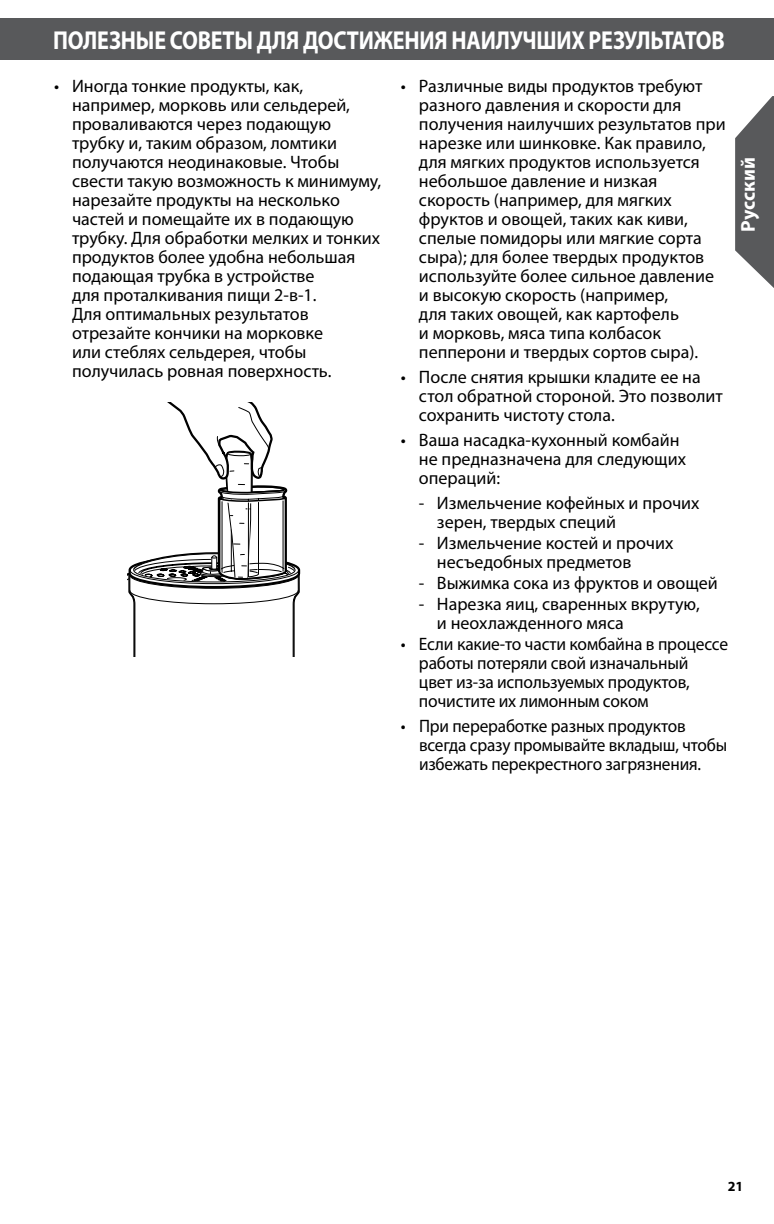
<style>
.page{position:relative;width:774px;height:1224px;background:#fff}
.page>*{position:absolute;margin:0;border:0;box-sizing:border-box;transform-origin:0 0}
.t1{font:700 26px "Myriad Pro";letter-spacing:-.01em;color:#fff;scale:.85 1}
.t2{font:700 20px "Myriad Pro";color:#fff}
.t3{font:18px/19px "Myriad Pro";color:#000}
.t4{font:18px/19px "Myriad Pro";color:#000;scale:.96 1}
.t5{font:700 14px "Myriad Pro";color:#000}
</style>
<div class="page">
<svg style="left:735px;top:96px;width:39px;height:192px"></svg>
<div style="left:0;top:18px;width:18px;height:42px;background:#58595b"></div>
<div style="left:1px;top:18px;width:773px;height:42px;background:#58595b"></div>
<svg style="left:127px;top:403px;width:174px;height:254px"></svg>
<h1 class="t1" style="left:53px;top:23px;width:792px">Полезные советы для достижения наилучших результатов</h1>
<p class="t3" style="left:72px;top:76px;width:311px;text-indent:-18px">• Иногда тонкие продукты, как, например, морковь или сельдерей, проваливаются через подающую трубку и, таким образом, ломтики получаются неодинаковые. Чтобы свести такую возможность к минимуму, нарезайте продукты на несколько частей и помещайте их в подающую трубку. Для обработки мелких и тонких продуктов более удобна небольшая подающая трубка в устройстве<br>для проталкивания пищи 2-в-1.<br>Для оптимальных результатов отрезайте кончики на морковке<br>или стеблях сельдерея, чтобы получилась ровная поверхность.</p>
<p class="t3" style="left:419px;top:76px;width:308px;text-indent:-18px">• Различные виды продуктов требуют разного давления и скорости для получения наилучших результатов при нарезке или шинковке. Как правило, для мягких продуктов используется небольшое давление и низкая скорость (например, для мягких фруктов и овощей, таких как киви, спелые помидоры или мягкие сорта сыра); для более твердых продуктов используйте более сильное давление и высокую скорость (например,<br>для таких овощей, как картофель<br>и морковь, мяса типа колбасок пепперони и твердых сортов сыра).</p>
<p class="t3" style="left:419px;top:367px;width:305px;text-indent:-18px">• После снятия крышки кладите ее на стол обратной стороной. Это позволит сохранить чистоту стола.</p>
<p class="t3" style="left:419px;top:430px;width:269px;text-indent:-18px">• Ваша насадка-кухонный комбайн не предназначена для следующих операций:</p>
<p class="t3" style="left:437px;top:493px;width:264px;text-indent:-18px">- Измельчение кофейных и прочих зерен, твердых специй</p>
<p class="t3" style="left:437px;top:533px;width:238px;text-indent:-18px">- Измельчение костей и прочих несъедобных предметов</p>
<p class="t3" style="left:419px;top:573px;width:300px">- Выжимка сока из фруктов и овощей</p>
<p class="t3" style="left:437px;top:594px;width:264px;text-indent:-18px">- Нарезка яиц, сваренных вкрутую, и неохлажденного мяса</p>
<p class="t3" style="left:419px;top:634px;width:311px;text-indent:-18px">• Если какие-то части комбайна в процессе работы потеряли свой изначальный<br>цвет из-за используемых продуктов, почистите их лимонным соком</p>
<p class="t4" style="left:419px;top:716px;width:323px;text-indent:-18px">• При переработке разных продуктов всегда сразу промывайте вкладыш, чтобы избежать перекрестного загрязнения.</p>
<p class="t2" style="left:735px;top:232px;width:76px;rotate:-90deg">Русский</p>
<p class="t5" style="left:728px;top:1178px;width:17px">21</p>
</div>
